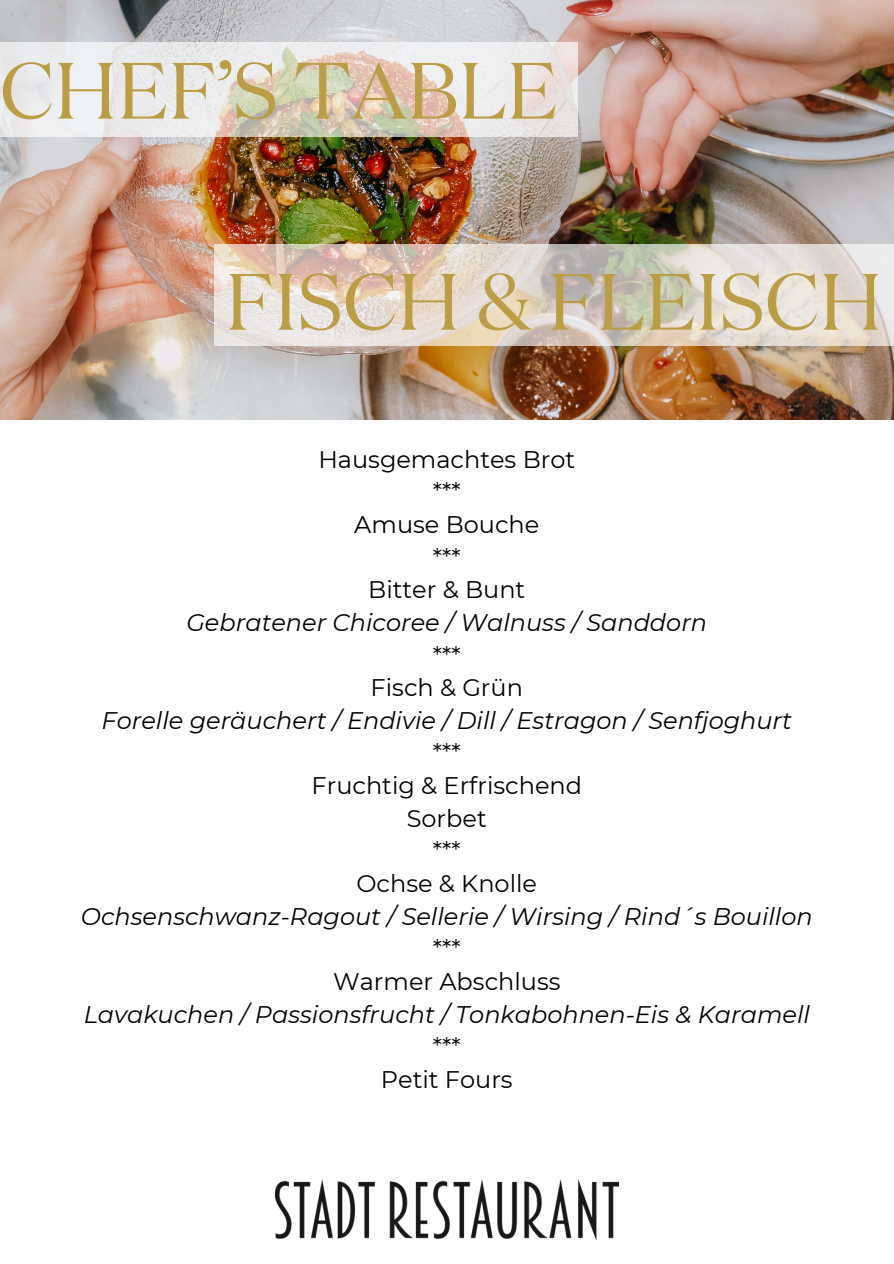
<style>
.page{position:relative;width:894px;height:1264px;background:#fff}
.page>*{position:absolute;margin:0;border:0;box-sizing:border-box;transform-origin:0 0}
.t1{font:79.5px "Domaine Display";color:#ba9d45}
.t2{font:italic 24px "Montserrat";color:#000}
.t3{font:24px "Montserrat";color:#000}
</style>
<div class="page">
<img style="left:0;top:0;width:892px;height:419px">
<svg style="left:0;top:42px;width:577px;height:94px;background:#e5e1db"></svg>
<img style="left:275px;top:1179px;width:343px;height:62px">
<svg style="left:214px;top:244px;width:679px;height:101px;background:#dfd5ca"></svg>
<p class="t1" style="left:0;top:37px;width:559px">CHEF’S TABLE</p>
<p class="t1" style="left:225px;top:248px;width:658px">FISCH &amp; FLEISCH</p>
<h1 class="t3" style="left:318px;top:444px;width:258px">Hausgemachtes Brot</h1>
<h1 class="t3" style="left:433px;top:477px;width:29px">***</h1>
<p class="t3" style="left:354px;top:509px;width:186px">Amuse Bouche</p>
<p class="t3" style="left:433px;top:542px;width:29px">***</p>
<p class="t3" style="left:368px;top:575px;width:158px">Bitter &amp; Bunt</p>
<p class="t2" style="left:186px;top:607px;width:522px">Gebratener Chicoree / Walnuss / Sanddorn</p>
<p class="t3" style="left:433px;top:640px;width:29px">***</p>
<p class="t3" style="left:370px;top:673px;width:154px">Fisch &amp; Grün</p>
<p class="t2" style="left:102px;top:705px;width:691px">Forelle geräuchert / Endivie / Dill / Estragon / Senfjoghurt</p>
<p class="t3" style="left:433px;top:738px;width:29px">***</p>
<p class="t3" style="left:311px;top:770px;width:272px">Fruchtig &amp; Erfrischend</p>
<p class="t3" style="left:406px;top:803px;width:81px">Sorbet</p>
<p class="t3" style="left:433px;top:836px;width:29px">***</p>
<p class="t3" style="left:356px;top:868px;width:182px">Ochse &amp; Knolle</p>
<p class="t2" style="left:81px;top:901px;width:733px">Ochsenschwanz-Ragout / Sellerie / Wirsing / Rind´s Bouillon</p>
<p class="t3" style="left:433px;top:934px;width:29px">***</p>
<p class="t3" style="left:333px;top:966px;width:229px">Warmer Abschluss</p>
<p class="t2" style="left:84px;top:999px;width:727px">Lavakuchen / Passionsfrucht / Tonkabohnen-Eis &amp; Karamell</p>
<p class="t3" style="left:433px;top:1031px;width:29px">***</p>
<p class="t3" style="left:381px;top:1064px;width:133px">Petit Fours</p>
</div>
